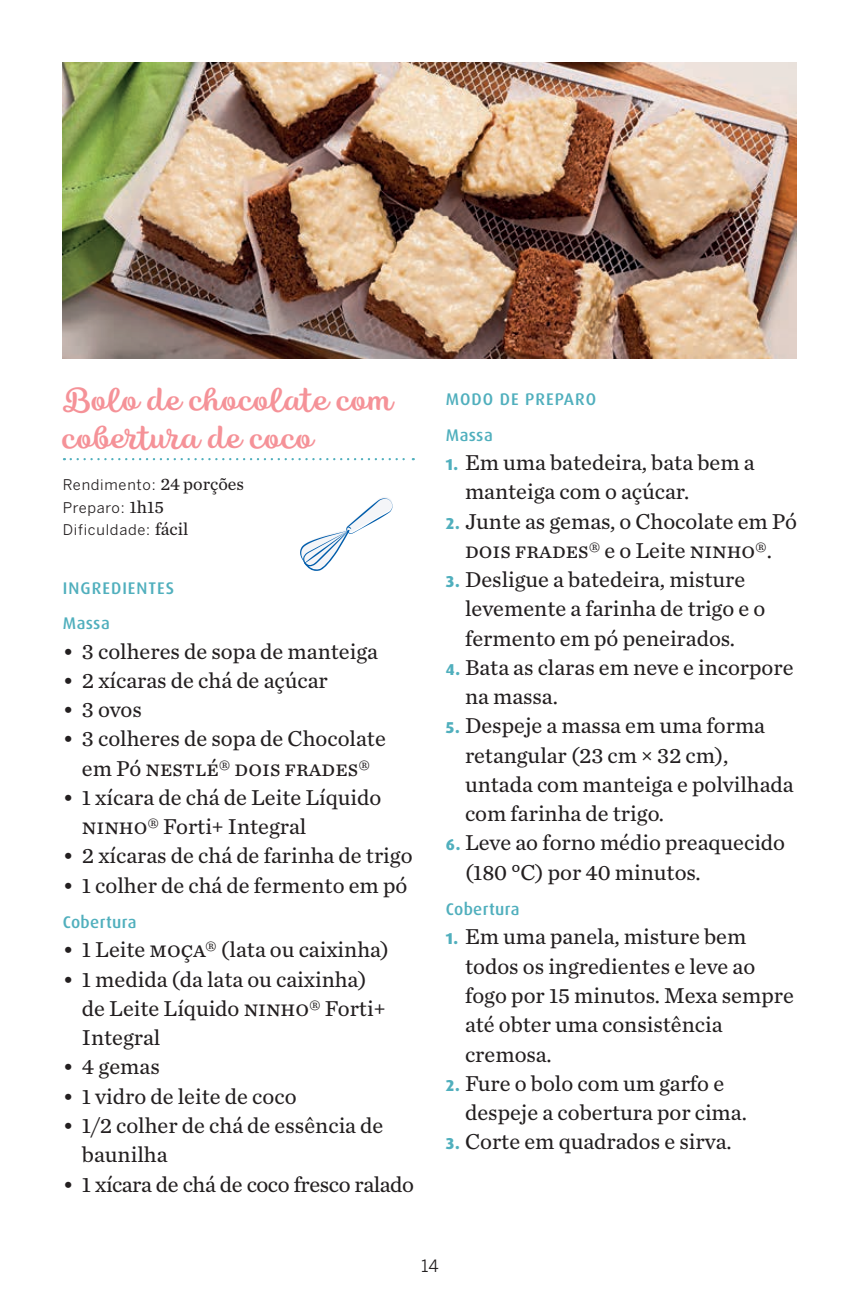
<style>
.page{position:relative;width:865px;height:1308px;background:#fff}
.page>*{position:absolute;margin:0;border:0;box-sizing:border-box;transform-origin:0 0}
.t1{font:27px/38.2px "Karlie";color:#f59298}
.t2{font:22.5px/29.2px "Chronicle Text G2";color:#231f20}
.t3{font:22.5px "Chronicle Text G2";letter-spacing:-.02em;color:#231f20}
.t4{font:500 16.88px "Dax Pro";letter-spacing:.03em;color:#50afbd}
.t5{font:500 16.88px/35.6px "Dax Pro";letter-spacing:.055em;color:#50afbd}
.t6{font:500 16.88px/35.6px "Dax Pro";letter-spacing:.06em;color:#50afbd}
.t7{font:16.88px "Benton Sans";color:#231f20}
.t8{font:14.62px/22.5px "Benton Sans";letter-spacing:.05em;color:#231f20}
.s1{font-family:"Chronicle Text G2";font-size:18px}
.s2{font-family:"Dax Pro";font-weight:800;font-size:15.75px;color:#50afbd}
</style>
<div class="page">
<svg style="left:71px;top:458px;width:342px;height:2px"></svg>
<img style="left:63px;top:63px;width:733px;height:295px">
<svg style="left:300px;top:497px;width:93px;height:74px"></svg>
<p class="t1" style="left:63px;top:382px;width:332px">Bolo de chocolate com cobertura de coco</p>
<p class="t8" style="left:63px;top:473px;width:183px">Rendimento: <span class="s1">24 porções<br></span>Preparo: <span class="s1">1h15<br></span>Dificuldade: <span class="s1">fácil</span></p>
<p class="t6" style="left:63px;top:570px;width:113px">INGREDIENTES<br>Massa</p>
<p class="t2" style="left:63px;top:635px;width:316px">• 3 colheres de sopa de manteiga</p>
<p class="t2" style="left:63px;top:664px;width:266px">• 2 xícaras de chá de açúcar</p>
<p class="t2" style="left:63px;top:694px;width:81px">• 3 ovos</p>
<p class="t2" style="left:63px;top:723px;width:324px;text-align:center">• 3 colheres de sopa de Chocolate em Pó NESTLÉ® DOIS FRADES®</p>
<p class="t2" style="left:82px;top:781px;width:301px;text-indent:-19px">• 1 xícara de chá de Leite Líquido<br>NINHO® Forti+ Integral</p>
<p class="t2" style="left:63px;top:840px;width:351px">• 2 xícaras de chá de farinha de trigo</p>
<p class="t2" style="left:63px;top:869px;width:346px">• 1 colher de chá de fermento em pó</p>
<p class="t4" style="left:63px;top:911px;width:75px">Cobertura</p>
<p class="t2" style="left:63px;top:934px;width:328px">• 1 Leite MOÇA® (lata ou caixinha)</p>
<p class="t2" style="left:82px;top:963px;width:305px;text-indent:-19px">• 1 medida (da lata ou caixinha) de Leite Líquido NINHO® Forti+<br>Integral</p>
<p class="t2" style="left:63px;top:1051px;width:98px">• 4 gemas</p>
<p class="t2" style="left:63px;top:1080px;width:235px">• 1 vidro de leite de coco</p>
<p class="t2" style="left:82px;top:1109px;width:303px;text-indent:-19px">• 1/2 colher de chá de essência de baunilha</p>
<p class="t3" style="left:63px;top:1167px;width:352px">• 1 xícara de chá de coco fresco ralado</p>
<p class="t5" style="left:445px;top:382px;width:152px">MODO DE PREPARO<br>Massa</p>
<p class="t2" style="left:465px;top:447px;width:291px;text-indent:-19px"><span class="s2">1.</span> Em uma batedeira, bata bem a manteiga com o açúcar.</p>
<p class="t2" style="left:445px;top:505px;width:352px;text-align:center"><span class="s2">2.</span> Junte as gemas, o Chocolate em Pó<br>DOIS FRADES® e o Leite NINHO®.</p>
<p class="t2" style="left:465px;top:564px;width:302px;text-indent:-19px"><span class="s2">3.</span> Desligue a batedeira, misture levemente a farinha de trigo e o fermento em pó peneirados.</p>
<p class="t2" style="left:465px;top:651px;width:330px;text-indent:-19px"><span class="s2">4.</span> Bata as claras em neve e incorpore na massa.</p>
<p class="t2" style="left:465px;top:710px;width:330px;text-indent:-19px"><span class="s2">5.</span> Despeje a massa em uma forma retangular (23 cm × 32 cm), untada com manteiga e polvilhada com farinha de trigo.</p>
<p class="t2" style="left:465px;top:827px;width:321px;text-indent:-19px"><span class="s2">6.</span> Leve ao forno médio preaquecido (180 °C) por 40 minutos.</p>
<p class="t4" style="left:445px;top:898px;width:75px">Cobertura</p>
<p class="t2" style="left:465px;top:921px;width:330px;text-indent:-19px"><span class="s2">1.</span> Em uma panela, misture bem todos os ingredientes e leve ao fogo por 15 minutos. Mexa sempre até obter uma consistência cremosa.</p>
<p class="t2" style="left:465px;top:1067px;width:283px;text-indent:-19px"><span class="s2">2.</span> Fure o bolo com um garfo e despeje a cobertura por cima.</p>
<p class="t2" style="left:445px;top:1126px;width:287px"><span class="s2">3.</span> Corte em quadrados e sirva.</p>
<p class="t7" style="left:421px;top:1255px;width:19px">14</p>
</div>
